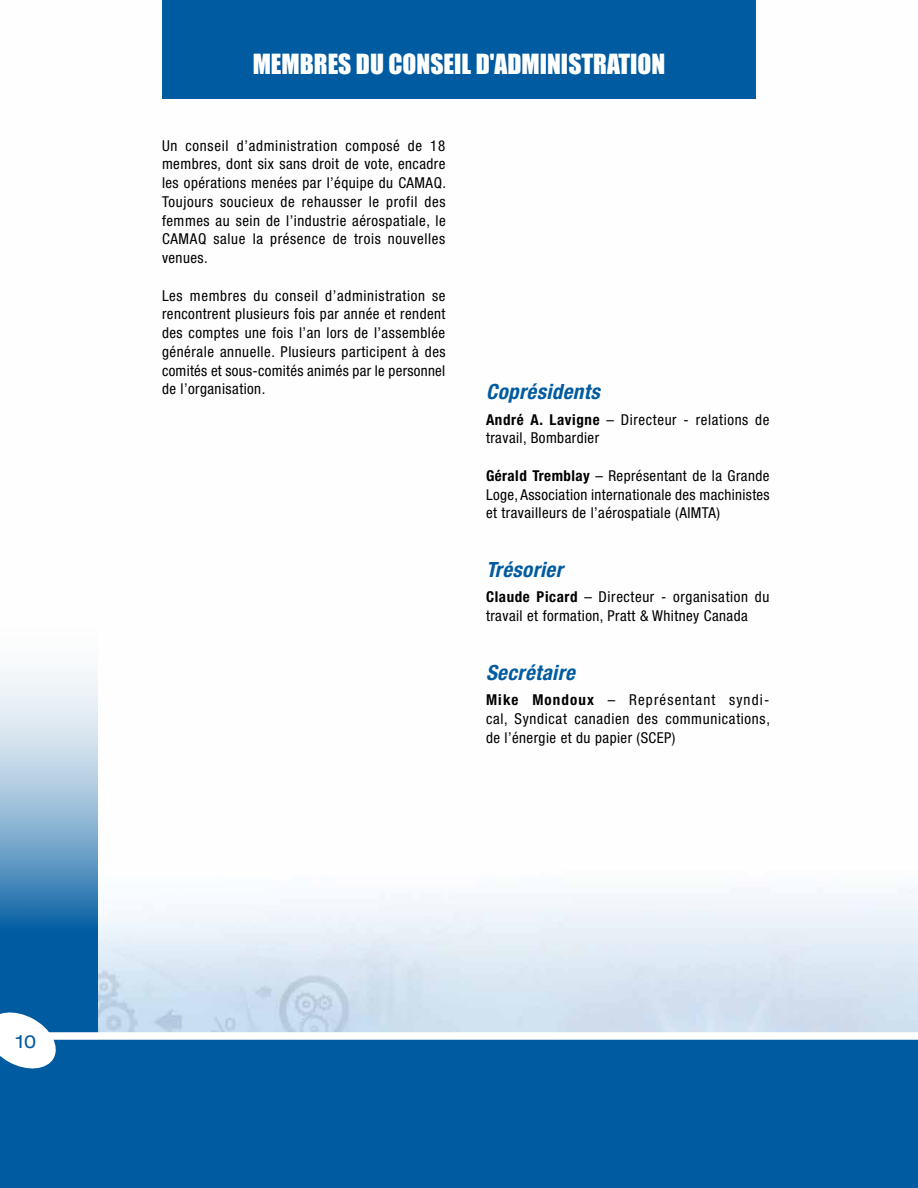
<style>
.page{position:relative;width:918px;height:1188px;background:#fff}
.page>*{position:absolute;margin:0;border:0;box-sizing:border-box;transform-origin:0 0}
.t1{font:25.5px "Impact";color:#fff}
.t2{font:italic 700 condensed 21px "Helvetica Neue";letter-spacing:.02em;color:#005ba0}
.t3{font:expanded 18px "Helvetica Neue";color:#005ba0}
.t4{font:condensed 15px/18.8px "Helvetica Neue";letter-spacing:.03em;color:#000;text-align:justify}
.s1{font-weight:700}
</style>
<div class="page">
<img style="left:98px;top:98px;width:820px;height:934px">
<svg style="left:0;top:672px;width:98px;height:360px;background:#70a2c9"></svg>
<div style="left:0;top:1040px;width:918px;height:148px;background:#005ba0"></div>
<svg style="left:0;top:1009px;width:60px;height:60px"></svg>
<div style="left:162px;top:0;width:594px;height:98px;background:#005ba0"></div>
<p class="t3" style="left:16px;top:1031px;width:22px">10</p>
<h1 class="t1" style="left:253px;top:44px;width:414px">MEMBRES DU CONSEIL D'ADMINISTRATION</h1>
<p class="t4" style="left:162px;top:136px;width:286px">Un conseil d’administration composé de 18 membres, dont six sans droit de vote, encadre les opérations menées par l’équipe du CAMAQ.<br>Toujours soucieux de rehausser le profil des femmes au sein de l’industrie aérospatiale, le CAMAQ salue la présence de trois nouvelles venues.</p>
<p class="t4" style="left:162px;top:286px;width:285px">Les membres du conseil d’administration se rencontrent plusieurs fois par année et rendent des comptes une fois l’an lors de l’assemblée générale annuelle. Plusieurs participent à des comités et sous-comités animés par le personnel de l’organisation.</p>
<h2 class="t2" style="left:486px;top:379px;width:115px">Coprésidents</h2>
<p class="t4" style="left:486px;top:410px;width:285px"><span class="s1">André A. Lavigne</span> – Directeur - relations de travail, Bombardier</p>
<p class="t4" style="left:486px;top:466px;width:285px"><span class="s1">Gérald Tremblay</span> – Représentant de la Grande Loge, Association internationale des machinistes et travailleurs de l’aérospatiale (AIMTA)</p>
<h2 class="t2" style="left:486px;top:557px;width:78px">Trésorier</h2>
<p class="t4" style="left:486px;top:588px;width:285px"><span class="s1">Claude Picard</span> – Directeur - organisation du travail et formation, Pratt &amp; Whitney Canada</p>
<h2 class="t2" style="left:486px;top:659px;width:90px">Secrétaire</h2>
<p class="t4" style="left:486px;top:690px;width:285px"><span class="s1">Mike Mondoux</span> – Représentant syndi&shy;cal, Syndicat canadien des communications, de l’énergie et du papier (SCEP)</p>
</div>
